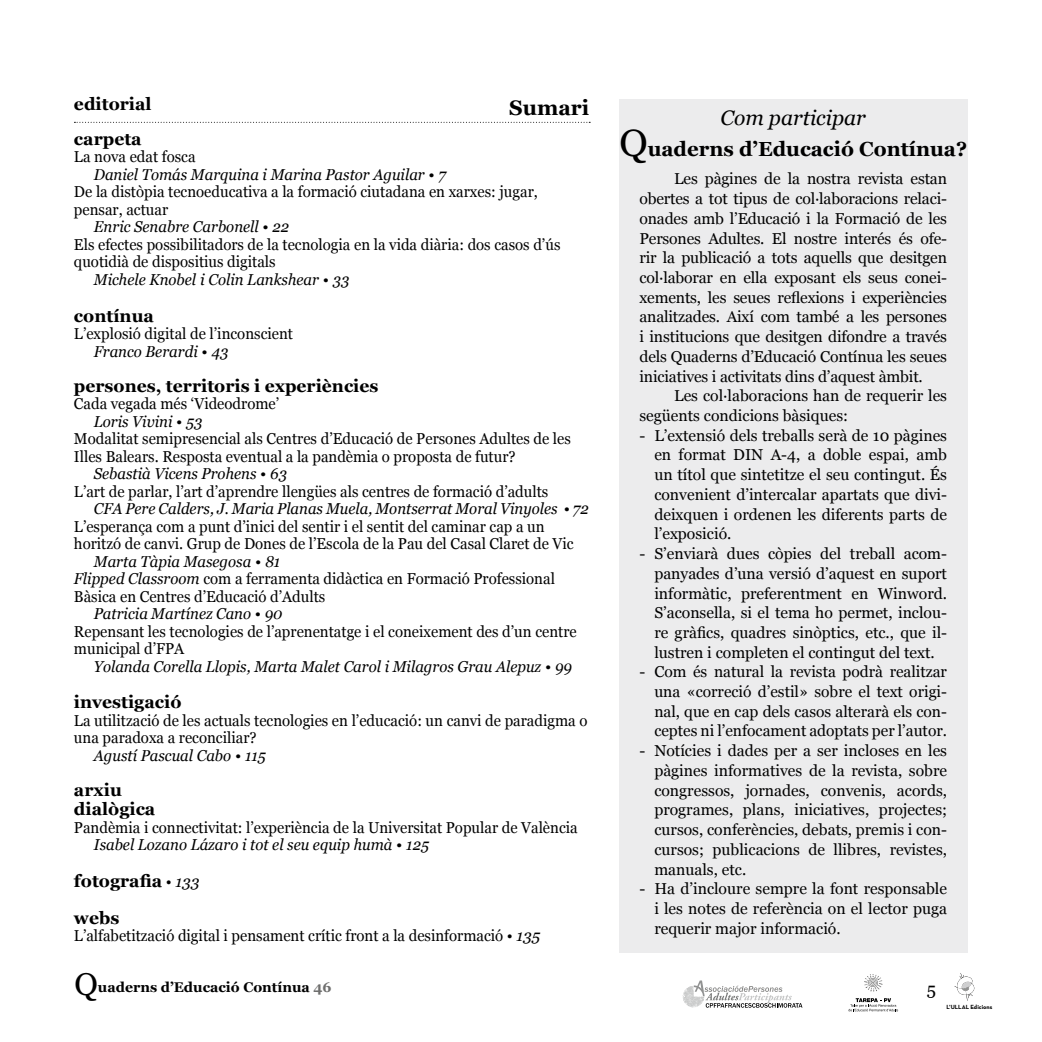
<style>
.page{position:relative;width:1042px;height:1042px;background:#fff}
.page>*{position:absolute;margin:0;border:0;box-sizing:border-box;transform-origin:0 0}
.t1{font:31.5px "Georgia";color:#000}
.t2{font:italic 21px "Georgia";color:#000}
.t3{font:700 21px "Georgia";color:#000}
.t4{font:700 20.3px "Georgia";color:#000}
.t5{font:700 17.5px/19.2px "Georgia";color:#000}
.t6{font:17.5px "Georgia";color:#000}
.t7{font:15.75px/19.8px "Georgia";color:#000;text-align:justify}
.t8{font:15.75px/17.5px "Georgia";color:#000;scale:.95 1}
.t9{font:italic 15.75px "Georgia";color:#000;scale:.95 1}
.t10{font:700 14px "Georgia";color:#000}
.t11{font:700 6.12px "Neutra Text";color:#000}
.s1{font-style:italic}
.s2{font-weight:400;font-style:italic;font-size:15.75px}
.s3{font-weight:400;font-size:37.98px}
.s4{color:#6f6f6e}
</style>
<div class="page">
<svg style="left:864px;top:974px;width:19px;height:18px"></svg>
<svg style="left:848px;top:998px;width:50px;height:13px"></svg>
<svg style="left:683px;top:980px;width:119px;height:27px"></svg>
<svg style="left:954px;top:973px;width:20px;height:28px"></svg>
<div style="left:619px;top:99px;width:348px;height:853px;background:#ececed"></div>
<svg style="left:74px;top:122px;width:516px;height:1px"></svg>
<p class="t5" style="left:74px;top:93px;width:79px">editorial</p>
<h2 class="t3" style="left:509px;top:91px;width:82px">Sumari</h2>
<p class="t5" style="left:74px;top:128px;width:69px">carpeta</p>
<p class="t8" style="left:74px;top:147px;width:129px">La nova edat fosca</p>
<p class="t9" style="left:94px;top:163px;width:372px">Daniel Tomás Marquina i Marina Pastor Aguilar • 7</p>
<p class="t8" style="left:74px;top:182px;width:490px">De la distòpia tecnoeducativa a la formació ciutadana en xarxes: jugar, pensar, actuar</p>
<p class="t9" style="left:94px;top:215px;width:207px">Enric Senabre Carbonell • 22</p>
<p class="t8" style="left:74px;top:235px;width:513px">Els efectes possibilitadors de la tecnologia en la vida diària: dos casos d’ús quotidià de dispositius digitals</p>
<p class="t9" style="left:94px;top:268px;width:270px">Michele Knobel i Colin Lankshear • 33</p>
<p class="t5" style="left:74px;top:305px;width:81px">contínua</p>
<p class="t8" style="left:74px;top:324px;width:232px">L’explosió digital de l’inconscient</p>
<p class="t9" style="left:94px;top:340px;width:143px">Franco Berardi • 43</p>
<p class="t5" style="left:74px;top:375px;width:306px">persones, territoris i experiències</p>
<p class="t8" style="left:74px;top:394px;width:217px">Cada vegada més ‘Videodrome’</p>
<p class="t9" style="left:94px;top:410px;width:116px">Loris Vivini • 53</p>
<p class="t8" style="left:74px;top:429px;width:524px">Modalitat semipresencial als Centres d’Educació de Persones Adultes de les<br>Illes Balears. Resposta eventual a la pandèmia o proposta de futur?</p>
<p class="t9" style="left:94px;top:462px;width:205px">Sebastià Vicens Prohens • 63</p>
<p class="t8" style="left:74px;top:482px;width:501px">L’art de parlar, l’art d’aprendre llengües als centres de formació d’adults</p>
<p class="t9" style="left:94px;top:497px;width:522px">CFA Pere Calders, J. Maria Planas Muela, Montserrat Moral Vinyoles • 72</p>
<p class="t8" style="left:74px;top:517px;width:527px">L’esperança com a punt d’inici del sentir i el sentit del caminar cap a un horitzó de canvi. Grup de Dones de l’Escola de la Pau del Casal Claret de Vic</p>
<p class="t8" style="left:74px;top:552px;width:508px;text-indent:20px"><span class="s1">Marta Tàpia Masegosa • 81<br>Flipped Classroom</span> com a ferramenta didàctica en Formació Professional<br>Bàsica en Centres d’Educació d’Adults</p>
<p class="t9" style="left:94px;top:602px;width:200px">Patricia Martínez Cano • 90</p>
<p class="t8" style="left:74px;top:622px;width:531px">Repensant les tecnologies de l’aprenentatge i el coneixement des d’un centre municipal d’FPA</p>
<p class="t9" style="left:94px;top:655px;width:505px">Yolanda Corella Llopis, Marta Malet Carol i Milagros Grau Alepuz • 99</p>
<p class="t5" style="left:74px;top:692px;width:109px">investigació</p>
<p class="t8" style="left:74px;top:711px;width:542px">La utilització de les actuals tecnologies en l’educació: un canvi de paradigma o una paradoxa a reconciliar?</p>
<p class="t9" style="left:94px;top:744px;width:183px">Agustí Pascual Cabo • 115</p>
<p class="t5" style="left:74px;top:779px;width:83px">arxiu dialògica</p>
<p class="t8" style="left:74px;top:818px;width:532px">Pandèmia i connectivitat: l’experiència de la Universitat Popular de València</p>
<p class="t9" style="left:94px;top:833px;width:354px">Isabel Lozano Lázaro i tot el seu equip humà • 125</p>
<p class="t5" style="left:74px;top:861px;width:127px;line-height:36.8px">fotografia <span class="s2">• 133 </span>webs</p>
<p class="t8" style="left:74px;top:926px;width:492px">L’alfabetització digital i pensament crític front a la desinformació <span class="s1">• 135</span></p>
<h2 class="t2" style="left:720px;top:102px;width:147px">Com participar</h2>
<p class="t4" style="left:619px;top:134px;width:349px"><span class="s3">Q</span>uaderns d’Educació Contínua?</p>
<p class="t7" style="left:639px;top:168px;width:309px;text-indent:35px">Les pàgines de la nostra revista estan obertes a tot tipus de col·laboracions relaci&shy;onades amb l’Educació i la Formació de les Persones Adultes. El nostre interés és ofe&shy;rir la publicació a tots aquells que desitgen col·laborar en ella exposant els seus conei&shy;xements, les seues reflexions i experiències analitzades. Així com també a les persones i institucions que desitgen difondre a través dels Quaderns d’Educació Contínua les seues iniciatives i activitats dins d’aquest àmbit.</p>
<p class="t7" style="left:639px;top:385px;width:309px;text-indent:35px">Les col·laboracions han de requerir les següents condicions bàsiques:</p>
<p class="t7" style="left:654px;top:425px;width:294px;text-indent:-15px">- L’extensió dels treballs serà de 10 pàgines en format DIN A-4, a doble espai, amb un títol que sintetitze el seu contingut. És convenient d’intercalar apartats que divi&shy;deixquen i ordenen les diferents parts de l’exposició.</p>
<p class="t7" style="left:654px;top:543px;width:294px;text-indent:-15px">- S’enviarà dues còpies del treball acom&shy;panyades d’una versió d’aquest en suport informàtic, preferentment en Winword.<br>S’aconsella, si el tema ho permet, inclou&shy;re gràfics, quadres sinòptics, etc., que il· lustren i completen el contingut del text.</p>
<p class="t7" style="left:654px;top:661px;width:294px;text-indent:-15px">- Com és natural la revista podrà realitzar una «correció d’estil» sobre el text origi&shy;nal, que en cap dels casos alterarà els con&shy;ceptes ni l’enfocament adoptats per l’autor.</p>
<p class="t7" style="left:654px;top:740px;width:294px;text-indent:-15px">- Notícies i dades per a ser incloses en les pàgines informatives de la revista, sobre congressos, jornades, convenis, acords, programes, plans, iniciatives, projectes; cursos, conferències, debats, premis i con&shy;cursos; publicacions de llibres, revistes, manuals, etc.</p>
<p class="t7" style="left:654px;top:878px;width:294px;text-indent:-15px">- Ha d’incloure sempre la font responsable i les notes de referència on el lector puga requerir major informació.</p>
<h1 class="t1" style="left:74px;top:961px;width:25px">Q</h1>
<p class="t10" style="left:98px;top:976px;width:235px">uaderns d’Educació Contínua <span class="s4">46</span></p>
<p class="t6" style="left:927px;top:975px;width:11px">5</p>
<p class="t11" style="left:946px;top:1003px;width:47px">L’ULLAL Edicions</p>
</div>
